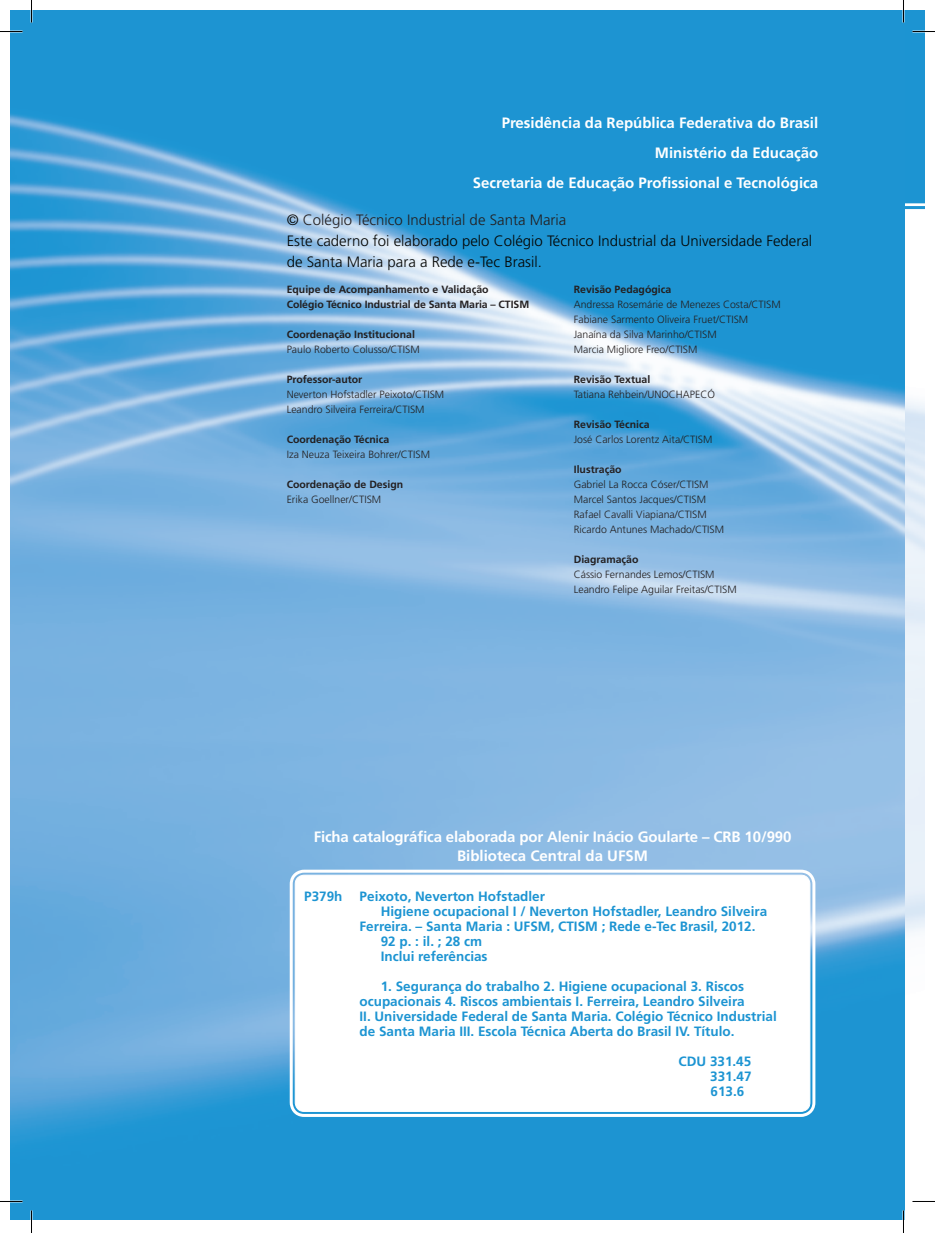
<style>
.page{position:relative;width:935px;height:1233px;background:#fff}
.page>*{position:absolute;margin:0;border:0;box-sizing:border-box;transform-origin:0 0}
.t1{font:700 15px/30px "Frutiger LT Std";color:#fff;text-align:right}
.t2{font:300 15px/21px "Frutiger LT Std";color:#040503}
.t3{font:700 13.5px/15px "Frutiger LT Std";color:#1c94d2}
.t4{font:300 10.5px/15px "Frutiger LT Std";color:#231f20}
.t5{font:700 10.5px/15px "Frutiger LT Std";color:#231f20}
.s1{color:#231f20}
</style>
<div class="page">
<hr style="left:903px;top:206px;width:21px;height:3px;background:#1c94d2">
<img style="left:904px;top:224px;width:20px;height:996px">
<img style="left:11px;top:10px;width:893px;height:1209px">
<div style="left:295px;top:875px;width:515px;height:236px;background:#fff;border-radius:9px"></div>
<div style="left:290px;top:869px;width:525px;height:247px;border:3px solid #fff;border-radius:13px"></div>
<div style="left:295px;top:874px;width:515px;height:237px;border:1px solid #fff;border-radius:9px"></div>
<hr style="left:0;top:1200px;width:22px;height:2px;background:#fff">
<hr style="left:912px;top:1200px;width:23px;height:2px;background:#fff">
<hr style="left:902px;top:0;width:2px;height:23px;background:#fff">
<hr style="left:902px;top:1210px;width:2px;height:22px;background:#fff">
<svg style="left:0;top:31px;width:22px;height:1px"></svg>
<svg style="left:0;top:1201px;width:22px;height:1px"></svg>
<svg style="left:912px;top:1201px;width:23px;height:1px"></svg>
<svg style="left:31px;top:0;width:1px;height:23px"></svg>
<svg style="left:31px;top:1210px;width:1px;height:22px"></svg>
<svg style="left:903px;top:0;width:32px;height:203px"></svg>
<svg style="left:903px;top:1210px;width:1px;height:22px"></svg>
<h1 class="t1" style="left:473px;top:108px;width:347px">Presidência da República Federativa do Brasil<br>Ministério da Educação<br>Secretaria de Educação Profissional e Tecnológica</h1>
<h1 class="t2" style="left:287px;top:209px;width:527px">© <span class="s1">Colégio Técnico Industrial de Santa Maria<br></span>Este caderno foi elaborado pelo Colégio Técnico Industrial da Universidade Federal de Santa Maria para a Rede e-Tec Brasil.</h1>
<p class="t5" style="left:287px;top:281px;width:244px">Equipe de Acompanhamento e Validação<br>Colégio Técnico Industrial de Santa Maria – CTISM</p>
<p class="t5" style="left:287px;top:326px;width:130px">Coordenação Institucional</p>
<p class="t4" style="left:287px;top:341px;width:135px">Paulo Roberto Colusso/CTISM</p>
<p class="t5" style="left:287px;top:371px;width:77px">Professor-autor</p>
<p class="t4" style="left:287px;top:386px;width:159px">Neverton Hofstadler Peixoto/CTISM<br>Leandro Silveira Ferreira/CTISM</p>
<p class="t5" style="left:287px;top:431px;width:104px">Coordenação Técnica</p>
<p class="t4" style="left:287px;top:446px;width:145px">Iza Neuza Teixeira Bohrer/CTISM</p>
<p class="t5" style="left:287px;top:476px;width:118px">Coordenação de Design</p>
<p class="t4" style="left:287px;top:491px;width:96px">Erika Goellner/CTISM</p>
<p class="t5" style="left:574px;top:281px;width:99px">Revisão Pedagógica</p>
<p class="t4" style="left:574px;top:296px;width:208px">Andressa Rosemárie de Menezes Costa/CTISM Fabiane Sarmento Oliveira Fruet/CTISM Janaína da Silva Marinho/CTISM<br>Marcia Migliore Freo/CTISM</p>
<p class="t5" style="left:574px;top:371px;width:78px">Revisão Textual</p>
<p class="t4" style="left:574px;top:386px;width:143px">Tatiana Rehbein/UNOCHAPECÓ</p>
<p class="t5" style="left:574px;top:416px;width:77px">Revisão Técnica</p>
<p class="t4" style="left:574px;top:431px;width:140px">José Carlos Lorentz Aita/CTISM</p>
<p class="t5" style="left:574px;top:461px;width:49px">Ilustração</p>
<p class="t4" style="left:574px;top:476px;width:152px">Gabriel La Rocca Cóser/CTISM<br>Marcel Santos Jacques/CTISM<br>Rafael Cavalli Viapiana/CTISM<br>Ricardo Antunes Machado/CTISM</p>
<p class="t5" style="left:574px;top:551px;width:66px">Diagramação</p>
<p class="t4" style="left:574px;top:567px;width:164px">Cássio Fernandes Lemos/CTISM<br>Leandro Felipe Aguilar Freitas/CTISM</p>
<h1 class="t1" style="left:314px;top:826px;width:479px;line-height:19.5px;text-align:center">Ficha catalográfica elaborada por Alenir Inácio Goularte – CRB 10/990<br>Biblioteca Central da UFSM</h1>
<p class="t3" style="left:304px;top:888px;width:40px">P379h</p>
<p class="t3" style="left:360px;top:888px;width:187px">Peixoto, Neverton Hofstadler</p>
<p class="t3" style="left:381px;top:903px;width:388px">Higiene ocupacional I / Neverton Hofstadler, Leandro Silveira</p>
<p class="t3" style="left:359px;top:918px;width:397px">Ferreira. – Santa Maria : UFSM, CTISM ; Rede e-Tec Brasil, 2012.</p>
<p class="t3" style="left:381px;top:933px;width:103px">92 p. : il. ; 28 cm</p>
<p class="t3" style="left:381px;top:948px;width:108px">Inclui referências</p>
<p class="t3" style="left:359px;top:978px;width:419px;text-indent:21px">1. Segurança do trabalho 2. Higiene ocupacional 3. Riscos ocupacionais 4. Riscos ambientais I. Ferreira, Leandro Silveira<br>II. Universidade Federal de Santa Maria. Colégio Técnico Industrial de Santa Maria III. Escola Técnica Aberta do Brasil IV. Título.</p>
<p class="t3" style="left:710px;top:1053px;width:43px;text-align:justify;text-indent:-32px">CDU 331.45<br>331.47<br>613.6</p>
</div>
